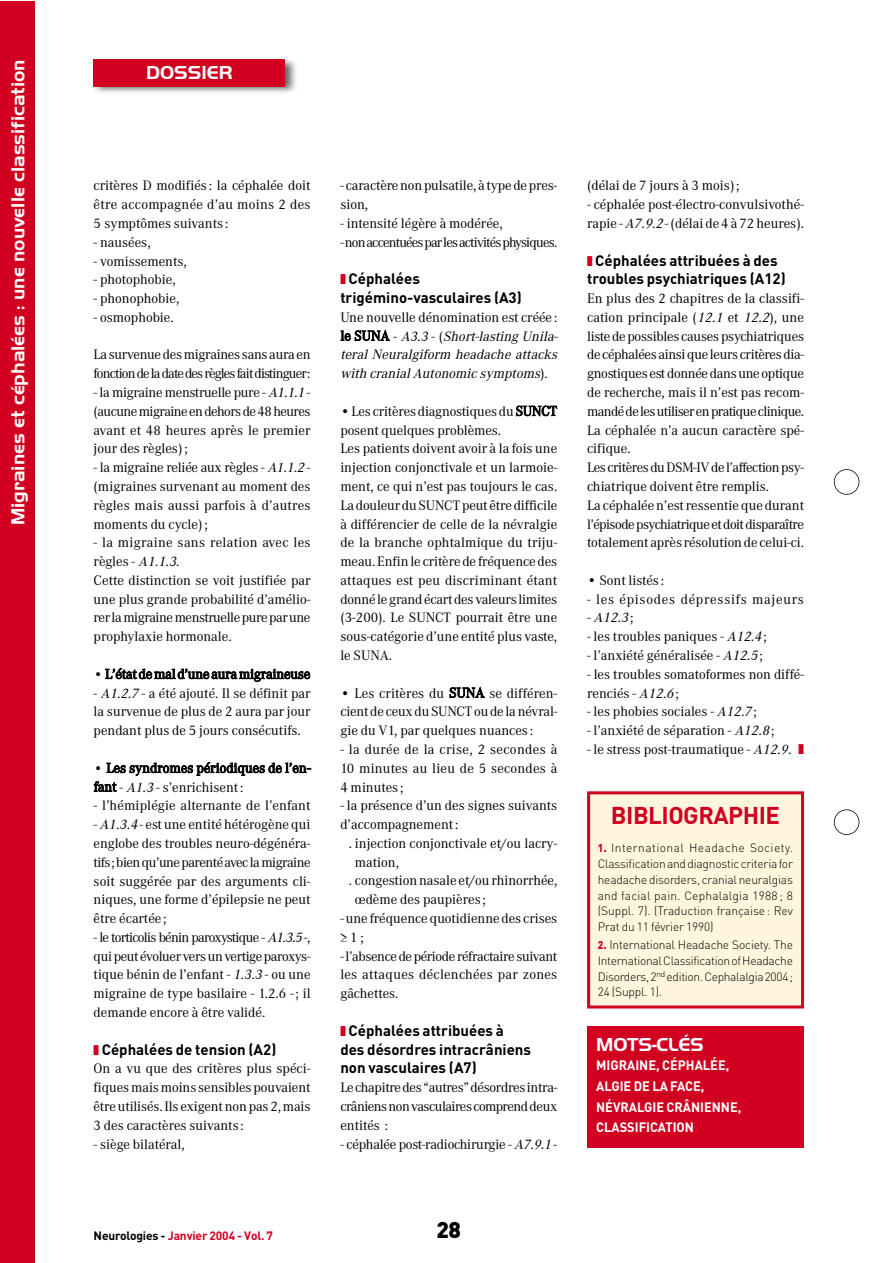
<style>
.page{position:relative;width:893px;height:1263px;background:#fff}
.page>*{position:absolute;margin:0;border:0;box-sizing:border-box;transform-origin:0 0}
.t1{font:700 24px "DIN";letter-spacing:-.02em;color:#d10020}
.t2{font:900 22.5px "DIN";color:#000}
.t3{font:700 19.5px "Handel Got D";color:#fff}
.t4{font:700 15px/18.8px "DIN";color:#000}
.t5{font:14.25px/18.8px "Corporate A";color:#000;text-align:justify}
.t6{font:italic 14.25px/18.8px "Corporate A";color:#000}
.t7{font:14.25px/18.8px "Corporate A";letter-spacing:-.055em;color:#000}
.t8{font:14.25px "Corporate A";letter-spacing:-.06em;color:#000}
.t9{font:14.25px "Corporate A";letter-spacing:.05em;color:#000}
.t10{font:700 13.5px/20.7px "DIN";color:#fff;scale:.95 1}
.t11{font:300 12px/15.8px "DIN";letter-spacing:-.015em;color:#000;text-align:justify}
.t12{font:700 12px "DIN";letter-spacing:-.01em;color:#d10020}
.s1{font-style:italic}
.s2{color:#d10020}
.s3{font-style:normal}
.s4{color:#000}
.s5{font-weight:900;font-size:11.25px;color:#d10020}
</style>
<div class="page">
<img style="left:94px;top:59px;width:202px;height:34px">
<div style="left:94px;top:59px;width:191px;height:28px;background:#d10020"></div>
<div style="left:0;top:2px;width:35px;height:1261px;background:#d10020"></div>
<div style="left:833px;top:469px;width:26px;height:26px;border:2px solid #000;border-radius:50%"></div>
<div style="left:833px;top:809px;width:26px;height:26px;border:2px solid #000;border-radius:50%"></div>
<div style="left:588px;top:793px;width:214px;height:214px;background:#fff6dd"></div>
<div style="left:587px;top:791px;width:217px;height:218px;border:3px solid #d10020"></div>
<div style="left:587px;top:1027px;width:217px;height:121px;background:#d10020"></div>
<h3 class="t3" style="left:10px;top:525px;width:467px;rotate:-90deg">Migraines et céphalées : une nouvelle classification</h3>
<h3 class="t3" style="left:146px;top:65px;width:88px">DOSSIER</h3>
<p class="t5" style="left:94px;top:178px;width:218px">critères D modifiés : la céphalée doit être accompagnée d’au moins 2 des 5 symptômes suivants :</p>
<p class="t5" style="left:94px;top:234px;width:59px">- nausées,</p>
<p class="t5" style="left:94px;top:253px;width:95px">- vomissements,</p>
<p class="t5" style="left:94px;top:272px;width:84px">- photophobie,</p>
<p class="t5" style="left:94px;top:290px;width:87px">- phonophobie,</p>
<p class="t5" style="left:94px;top:309px;width:82px">- osmophobie.</p>
<p class="t7" style="left:94px;top:347px;width:218px">La survenue des migraines sans aura en fonction de la date des règles fait distinguer:</p>
<p class="t5" style="left:94px;top:384px;width:218px">- la migraine menstruelle pure - <span class="s1">A1.1.1</span>- (aucune migraine en dehors de 48heures avant et 48 heures après le premier jour des règles) ;</p>
<p class="t5" style="left:94px;top:459px;width:218px">- la migraine reliée aux règles - <span class="s1">A1.1.2</span>- (migraines survenant au moment des règles mais aussi parfois à d’autres moments du cycle) ;</p>
<p class="t5" style="left:94px;top:535px;width:218px;text-align:left">- la migraine sans relation avec les règle s - <span class="s1">A1.1.3</span>.<br>Cette distinction se voit justifiée par une plus grande probabilité d’amélio&shy;rer la migraine menstruelle pure par une prophylaxie hormonale.</p>
<p class="t5" style="left:94px;top:666px;width:218px">•L’état de mal d’une aura migraineuse</p>
<p class="t5" style="left:94px;top:685px;width:218px">- <span class="s1">A1.2.7</span>- a été ajouté. Il se définit par la survenue de plus de 2 aura par jour pendant plus de 5 jours consécutifs.</p>
<p class="t5" style="left:94px;top:760px;width:219px">• Les syndromes périodiques de l’en&shy;fant - <span class="s1">A1.3</span>- s’enrichisent :</p>
<p class="t5" style="left:94px;top:798px;width:218px">- l’hémiplégie alternante de l’enfant</p>
<p class="t5" style="left:94px;top:816px;width:218px">- <span class="s1">A1.3.4</span>- est une entité hétérogène qui englobe des troubles neuro-dégénéra&shy;tifs; bien qu’une parenté avec la migraine soit suggérée par des arguments cli&shy;niques, une forme d’épilepsie ne peut être écartée ;</p>
<p class="t5" style="left:94px;top:929px;width:218px">- le torticolis bénin paroxystique - <span class="s1">A1.3.5</span>-, qui peut évoluer vers un vertige paroxys&shy;tique bénin de l’enfant - <span class="s1">1.3.3</span>- ou une migraine de type basilaire - 1.2.6 - ; il demande encore à être validé.</p>
<p class="t4" style="left:94px;top:1042px;width:184px"><span class="s2">■</span> Céphalées de tension (A2)</p>
<p class="t5" style="left:94px;top:1061px;width:218px">On a vu que des critères plus spéci&shy;fiques mais moins sensibles pouvaient être utilisés. Ils exigent non pas 2, mais 3 des caractères suivants :</p>
<p class="t5" style="left:94px;top:1136px;width:93px">- siège bilatéral,</p>
<p class="t5" style="left:340px;top:178px;width:218px">- caractère non pulsatile, à type de pres&shy;sion,</p>
<p class="t5" style="left:340px;top:215px;width:164px">- intensité légère à modérée,</p>
<p class="t8" style="left:340px;top:237px;width:218px">- non accentuées par les activités physiques.</p>
<p class="t4" style="left:340px;top:271px;width:183px"><span class="s2">■</span> Céphalées trigémino-vasculaires (A3)</p>
<p class="t6" style="left:340px;top:309px;width:221px"><span class="s3">Une nouvelle dénomination est créée : l e S U N A -</span> A3.3 <span class="s3">- (</span> Short-lasting Unila&shy;teral Neuralgiform headache attacks with cranialAutonomic symptoms<span class="s3">) .</span></p>
<p class="t5" style="left:340px;top:403px;width:218px;text-align:left">• Les critères diagnostiques du SUNCT posent quelques problèmes.<br>Les patients doivent avoir à la fois une injection conjonctivale et un larmoie&shy;ment, ce qui n’est pas toujours le cas.<br>La douleur du SUNCT peut être difficile à différencier de celle de la névralgie de la branche ophtalmique du triju&shy;meau. Enfin le critère de fréquence des attaques est peu discriminant étant donné le grand écart des valeurs limites (3-200). Le SUNCT pourrait être une sous-catégorie d’une entité plus vaste, le SUNA.</p>
<p class="t5" style="left:340px;top:685px;width:218px">• Les critères du SUNA se différen&shy;cient de ceux du SUNCT ou de la névral&shy;gie du V1, par quelques nuances :</p>
<p class="t5" style="left:340px;top:741px;width:218px">- la durée de la crise, 2 secondes à 10 minutes au lieu de 5 secondes à 4 minutes ;</p>
<p class="t5" style="left:340px;top:798px;width:218px">- la présence d’un des signes suivants</p>
<p class="t5" style="left:340px;top:816px;width:119px">d’accompagnement :</p>
<p class="t5" style="left:349px;top:835px;width:210px">. injection conjonctivale et/ou lacry-</p>
<p class="t5" style="left:355px;top:854px;width:46px">mation,</p>
<p class="t5" style="left:349px;top:873px;width:210px">. congestion nasale et/ou rhinorrhée,</p>
<p class="t5" style="left:355px;top:891px;width:133px">œdème des paupières ;</p>
<p class="t5" style="left:340px;top:910px;width:218px">- une fréquence quotidienne des crises ≥ 1 ;</p>
<p class="t5" style="left:340px;top:948px;width:218px">- l’absence de période réfractaire suivant les attaques déclenchées par zones gâchettes.</p>
<p class="t4" style="left:340px;top:1023px;width:192px"><span class="s2">■</span> Céphalées attribuées à des désordres intracrâniens non vasculaires (A7)</p>
<p class="t5" style="left:340px;top:1079px;width:218px">Le chapitre des “autres” désordres intra&shy;crâniens non vasculaires comprend deux entités :</p>
<p class="t5" style="left:340px;top:1136px;width:218px">- céphalée post-radiochirurgie - <span class="s1">A7.9.1</span> -</p>
<p class="t12" style="left:94px;top:1232px;width:181px"><span class="s4">Neurologies -</span> Janvier 2004 - Vol. 7</p>
<h2 class="t2" style="left:436px;top:1222px;width:26px">28</h2>
<p class="t5" style="left:587px;top:178px;width:154px">(délai de 7 jours à 3 mois) ;</p>
<p class="t5" style="left:587px;top:196px;width:218px">- céphalée post-électro-convulsivothé&shy;rapie - <span class="s1">A7.9.2</span>- (délai de 4 à 72heures).</p>
<p class="t4" style="left:587px;top:253px;width:200px"><span class="s2">■</span> Céphalées attribuées à des troubles psychiatriques (A12)</p>
<p class="t5" style="left:587px;top:290px;width:218px;text-align:left">En plus des 2 chapitres de la classifi&shy;cation principale (<span class="s1">12.1</span> et <span class="s1">12.2</span>), une liste de possibles causes psychiatriques de céphalées ainsi que leurs critères dia&shy;gnostiques est donnée dans une optique de recherche, mais il n’est pas recom&shy;mandé de les utiliser en pratique clinique.<br>La céphalée n’a aucun caractère spé&shy;cifique.<br>Les critères du DSM-IV de l’affection psy&shy;chiatrique doivent être remplis.<br>La céphalée n’est ressentie que durant l’épisode psychiatrique et doit disparaître totalement après résolution de celui-ci.</p>
<p class="t5" style="left:587px;top:572px;width:79px">• Sont listés :</p>
<p class="t9" style="left:587px;top:594px;width:218px">- les épisodes dépressifs majeurs</p>
<p class="t6" style="left:587px;top:610px;width:48px"><span class="s3">-</span> A12.3<span class="s3">;</span></p>
<p class="t5" style="left:587px;top:628px;width:181px">- les troubles paniques - <span class="s1">A12.4</span>;</p>
<p class="t5" style="left:587px;top:647px;width:177px">- l’anxiété généralisée - <span class="s1">A12.5</span>;</p>
<p class="t5" style="left:587px;top:666px;width:218px">- les troubles somatoformes non diffé&shy;renciés - <span class="s1">A12.6</span>;</p>
<p class="t5" style="left:587px;top:704px;width:171px">- les phobies sociales - <span class="s1">A12.7</span>;</p>
<p class="t5" style="left:587px;top:722px;width:189px">- l’anxiété de séparation - <span class="s1">A12.8</span>;</p>
<p class="t5" style="left:587px;top:741px;width:218px">- le stress post-traumatique - <span class="s1">A12.9.</span> <span class="s2">■</span></p>
<h1 class="t1" style="left:611px;top:807px;width:171px">BIBLIOGRAPHIE</h1>
<p class="t11" style="left:597px;top:842px;width:197px"><span class="s5">1.</span> International Headache Society.<br>Classification and diagnostic criteria for headache disorders, cranial neuralgias and facial pain. Cephalalgia 1988 ; 8 (Suppl. 7). (Traduction française : Rev Prat du 11 février 1990)</p>
<p class="t11" style="left:597px;top:938px;width:197px"><span class="s5">2.</span> International Headache Society. The International Classification of Headache Disorders, 2<sup>nd</sup> edition. Cephalalgia 2004; 24 (Suppl. 1).</p>
<h3 class="t3" style="left:596px;top:1037px;width:109px">MOTS-CLÉS</h3>
<p class="t10" style="left:596px;top:1057px;width:154px">MIGRAINE, CÉPHALÉE,<br>ALGIE DE LA FACE,<br>NÉVRALGIE CRÂNIENNE,<br>CLASSIFICATION</p>
</div>
